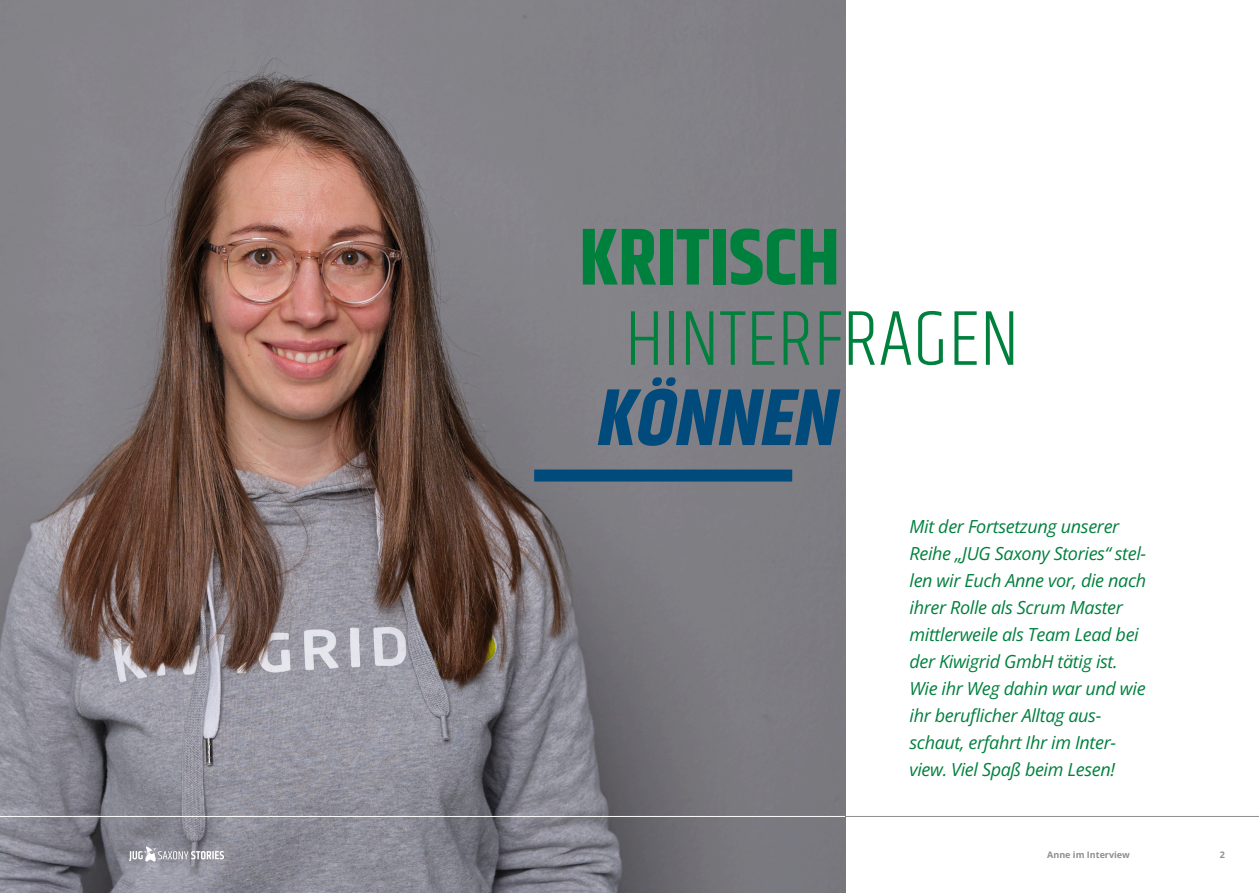
<style>
.page{position:relative;width:1259px;height:893px;background:#fff}
.page>*{position:absolute;margin:0;border:0;box-sizing:border-box;transform-origin:0 0}
.t1{font:300 80.25px "Khand";color:#00803d}
.t2{font:700 80.25px "Khand";color:#00803d}
.t3{font:italic 700 80.25px "Khand";color:#004a7c}
.t4{font:italic 18px "Open Sans";letter-spacing:-.02em;color:#00803d}
.t5{font:700 9px "Open Sans";color:#8e8e8d}
</style>
<div class="page">
<hr style="left:0;top:816px;width:1259px;height:1px;background:#8e8e8d">
<img style="left:0;top:0;width:845px;height:893px">
<div style="left:534px;top:470px;width:258px;height:12px;background:#004a7c"></div>
<hr style="left:0;top:816px;width:845px;height:1px;background:#fff">
<svg style="left:129px;top:846px;width:95px;height:16px;background:#a8a8b0"></svg>
<p class="t2" style="left:579px;top:200px;width:262px">KRITISCH</p>
<p class="t1" style="left:625px;top:280px;width:396px">HINTERFRAGEN</p>
<p class="t3" style="left:594px;top:361px;width:263px">KÖNNEN</p>
<p class="t4" style="left:909px;top:514px;width:211px">Mit der Fortsetzung unserer</p>
<p class="t4" style="left:909px;top:541px;width:238px">Reihe „JUG Saxony Stories“ stel-</p>
<p class="t4" style="left:909px;top:568px;width:238px">len wir Euch Anne vor, die nach</p>
<p class="t4" style="left:909px;top:595px;width:215px">ihrer Rolle als Scrum Master</p>
<p class="t4" style="left:909px;top:622px;width:231px">mittlerweile als Team Lead bei</p>
<p class="t4" style="left:909px;top:649px;width:210px">der Kiwigrid GmbH tätig ist.</p>
<p class="t4" style="left:909px;top:676px;width:238px">Wie ihr Weg dahin war und wie</p>
<p class="t4" style="left:909px;top:703px;width:193px">ihr beruflicher Alltag aus-</p>
<p class="t4" style="left:909px;top:730px;width:208px">schaut, erfahrt Ihr im Inter-</p>
<p class="t4" style="left:909px;top:757px;width:207px">view. Viel Spaß beim Lesen!</p>
<p class="t5" style="left:1047px;top:848px;width:84px">Anne im Interview</p>
<p class="t5" style="left:1219px;top:848px;width:7px">2</p>
</div>
